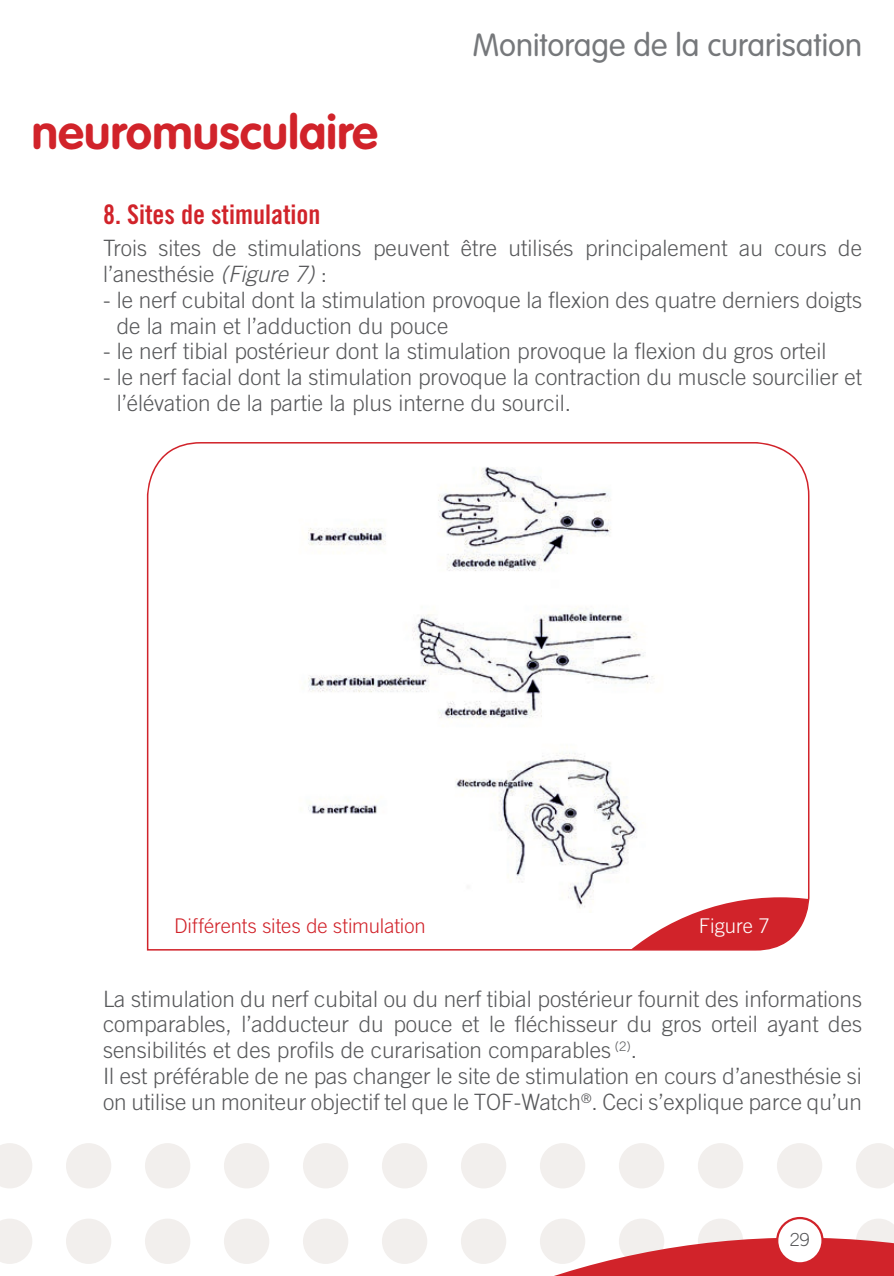
<style>
.page{position:relative;width:894px;height:1276px;background:#fff}
.page>*{position:absolute;margin:0;border:0;box-sizing:border-box;transform-origin:0 0}
.t1{font:700 47.25px "VAG Rounded Std";letter-spacing:.005em;color:#d1232a}
.t2{font:300 31.5px "VAG Rounded Std";color:#76787b}
.t3{font:27px "Trade Gothic LT Std Bd Cn 20";color:#d1232a}
.t4{font:300 22.5px/25.9px "Trade Gothic LT Std";color:#57585a}
.t5{font:300 20.25px "Trade Gothic LT Std";color:#d1232a}
.t6{font:300 20.25px "Trade Gothic LT Std";color:#fff}
.t7{font:300 18px "Trade Gothic LT Std";color:#57585a}
.s1{font-style:italic}
</style>
<div class="page">
<svg style="left:0;top:1143px;width:330px;height:121px"></svg>
<svg style="left:147px;top:442px;width:662px;height:508px"></svg>
<img style="left:284px;top:450px;width:386px;height:462px">
<svg style="left:330px;top:1143px;width:564px;height:133px"></svg>
<h1 class="t1" style="left:32px;top:105px;width:347px">neuromusculaire</h1>
<h2 class="t2" style="left:472px;top:27px;width:390px">Monitorage de la curarisation</h2>
<p class="t3" style="left:103px;top:198px;width:219px">8. Sites de stimulation</p>
<p class="t4" style="left:103px;top:235px;width:760px">Trois sites de stimulations peuvent être utilisés principalement au cours de l’anesthésie <span class="s1">(Figure 7)</span> :</p>
<p class="t4" style="left:117px;top:286px;width:746px;text-indent:-14px">- le nerf cubital dont la stimulation provoque la flexion des quatre derniers doigts de la main et l’adduction du pouce</p>
<p class="t4" style="left:103px;top:338px;width:724px">- le nerf tibial postérieur dont la stimulation provoque la flexion du gros orteil</p>
<p class="t4" style="left:117px;top:364px;width:746px;text-indent:-14px">- le nerf facial dont la stimulation provoque la contraction du muscle sourcilier et l’élévation de la partie la plus interne du sourcil.</p>
<p class="t5" style="left:174px;top:914px;width:253px">Différents sites de stimulation</p>
<p class="t6" style="left:698px;top:914px;width:72px">Figure 7</p>
<p class="t4" style="left:103px;top:985px;width:760px">La stimulation du nerf cubital ou du nerf tibial postérieur fournit des informations comparables, l’adducteur du pouce et le fléchisseur du gros orteil ayant des sensibilités et des profils de curarisation comparables <sup>(2)</sup>.<br>Il est préférable de ne pas changer le site de stimulation en cours d’anesthésie si on utilise un moniteur objectif tel que le TOF-Watch<sup>®</sup>. Ceci s’explique parce qu’un</p>
<p class="t7" style="left:789px;top:1229px;width:22px">29</p>
</div>
